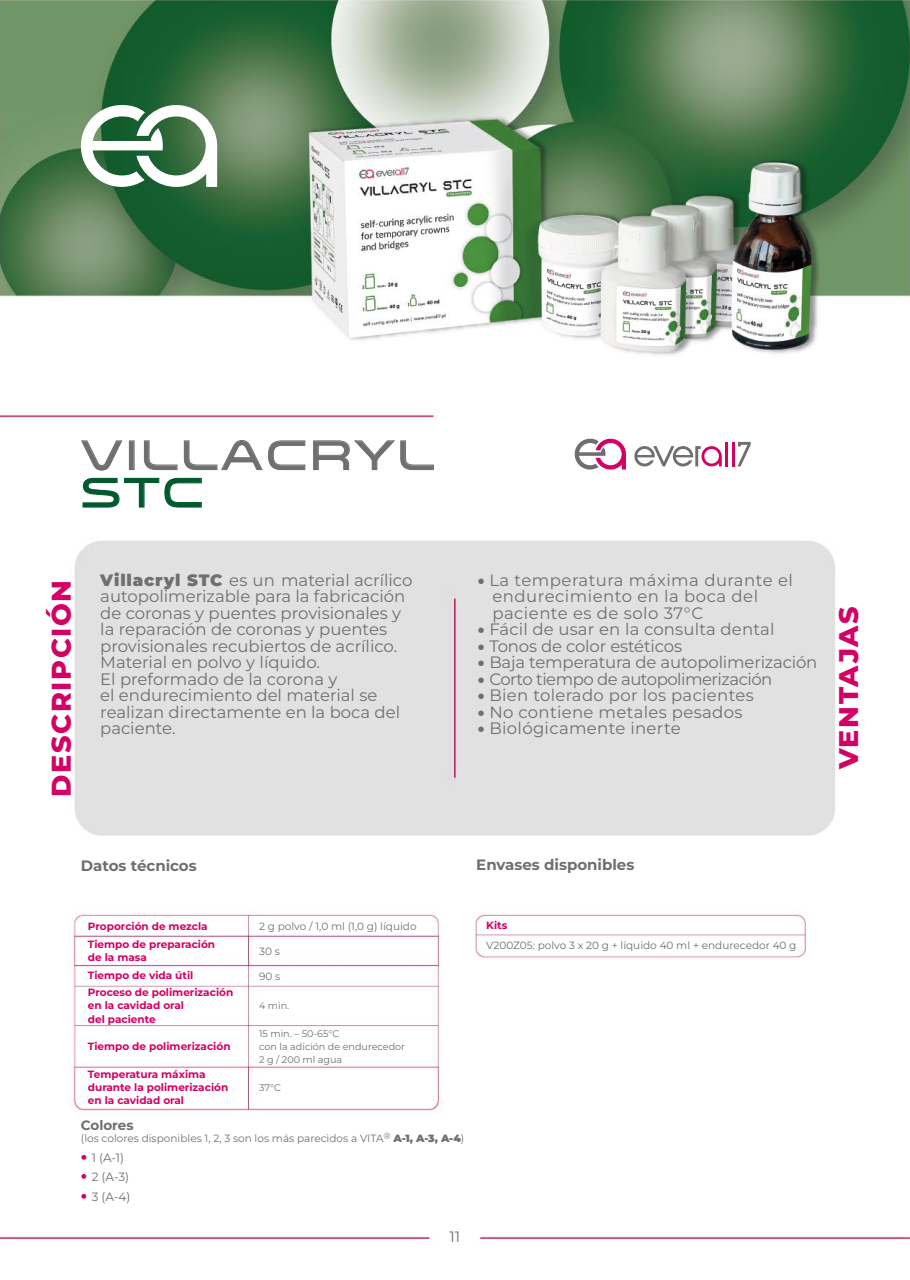
<style>
.page{position:relative;width:910px;height:1280px;background:#fff}
.page>*{position:absolute;margin:0;border:0;box-sizing:border-box;transform-origin:0 0}
.t1{font:42px "Venera 700";letter-spacing:.07em;color:#706f6f}
.t2{font:42px "Venera 700";color:#005a2b}
.t3{font:800 27px "Montserrat";letter-spacing:.06em;color:#d40065}
.t4{font:16.5px/16.5px "Montserrat";color:#706f6f}
.t5{font:16.5px/16.5px "Montserrat";letter-spacing:.03em;color:#706f6f}
.t6{font:16.5px "Montserrat";letter-spacing:.02em;color:#706f6f}
.t7{font:16.5px "Montserrat";letter-spacing:-.03em;color:#706f6f}
.t8{font:700 15px "Montserrat";color:#706f6f}
.t9{font:15px "Montserrat";color:#706f6f}
.t10{font:700 13.5px "Montserrat";color:#706f6f}
.t11{font:12px "Montserrat";color:#706f6f}
.t12{font:700 10.5px/13.2px "Montserrat";color:#d40065}
.t13{font:10.5px "Montserrat";color:#706f6f}
.t14{font:9.6px/13.2px "Montserrat";color:#706f6f}
.s1{font-weight:900}
.s2{font-weight:800;font-size:16.5px;color:#d40065}
</style>
<div class="page">
<img style="left:0;top:0;width:910px;height:1240px">
<svg style="left:80px;top:439px;width:43px;height:32px"></svg>
<div style="left:129px;top:440px;width:6px;height:30px;border:1px solid #706f6f"></div>
<svg style="left:143px;top:439px;width:163px;height:32px"></svg>
<svg style="left:313px;top:439px;width:121px;height:32px"></svg>
<svg style="left:82px;top:477px;width:120px;height:31px"></svg>
<svg style="left:575px;top:439px;width:51px;height:31px"></svg>
<hr style="left:725px;top:442px;width:3px;height:24px;background:#d40065">
<hr style="left:731px;top:442px;width:3px;height:24px;background:#d40065">
<svg style="left:737px;top:442px;width:14px;height:24px"></svg>
<svg style="left:634px;top:446px;width:88px;height:20px"></svg>
<svg style="left:81px;top:105px;width:136px;height:82px"></svg>
<h1 class="t1" style="left:81px;top:430px;width:355px">VILLACRYL</h1>
<h1 class="t2" style="left:81px;top:467px;width:124px">STC</h1>
<h2 class="t3" style="left:41px;top:796px;width:218px;rotate:-90deg">DESCRIPCIÓN</h2>
<p class="t4" style="left:100px;top:571px;width:314px"><span class="s1">Villacryl STC</span> es un material acrílico autopolimerizable para la fabricación de coronas y puentes provisionales y la reparación de coronas y puentes provisionales recubiertos de acrílico.<br>Material en polvo y líquido.<br>El preformado de la corona y<br>el endurecimiento del material se realizan directamente en la boca del paciente.</p>
<p class="t5" style="left:492px;top:571px;width:302px;text-indent:-14px"><span class="s1">•</span> La temperatura máxima durante el endurecimiento en la boca del paciente es de solo 37°C</p>
<p class="t4" style="left:478px;top:621px;width:298px"><span class="s1">•</span> Fácil de usar en la consulta dental</p>
<p class="t4" style="left:478px;top:637px;width:206px"><span class="s1">•</span> Tonos de color estéticos</p>
<p class="t4" style="left:478px;top:654px;width:341px"><span class="s1">•</span> Baja temperatura de autopolimerización</p>
<p class="t7" style="left:478px;top:667px;width:296px"><span class="s1">•</span> Corto tiempo de autopolimerización</p>
<p class="t6" style="left:478px;top:684px;width:277px"><span class="s1">•</span> Bien tolerado por los pacientes</p>
<p class="t6" style="left:478px;top:700px;width:266px"><span class="s1">•</span> No contiene metales pesados</p>
<p class="t6" style="left:478px;top:717px;width:204px"><span class="s1">•</span> Biológicamente inerte</p>
<h2 class="t3" style="left:829px;top:769px;width:164px;rotate:-90deg">VENTAJAS</h2>
<p class="t8" style="left:81px;top:855px;width:117px">Datos técnicos</p>
<p class="t8" style="left:476px;top:854px;width:160px">Envases disponibles</p>
<p class="t13" style="left:259px;top:919px;width:159px">2 g polvo / 1,0 ml (1,0 g) líquido</p>
<p class="t12" style="left:88px;top:919px;width:121px">Proporción de mezcla</p>
<p class="t12" style="left:88px;top:968px;width:107px">Tiempo de vida útil</p>
<p class="t12" style="left:88px;top:937px;width:129px">Tiempo de preparación de la masa</p>
<p class="t13" style="left:259px;top:944px;width:22px">30 s</p>
<p class="t13" style="left:259px;top:969px;width:23px">90 s</p>
<p class="t12" style="left:88px;top:985px;width:147px">Proceso de polimerización en la cavidad oral<br>del paciente</p>
<p class="t12" style="left:88px;top:1039px;width:144px">Tiempo de polimerización</p>
<p class="t12" style="left:88px;top:1067px;width:142px">Temperatura máxima durante la polimerización en la cavidad oral</p>
<p class="t14" style="left:259px;top:999px;width:32px">4 min.</p>
<p class="t14" style="left:259px;top:1026px;width:148px">15 min. – 50-65°C<br>con la adición de endurecedor<br>2 g / 200 ml agua</p>
<p class="t14" style="left:259px;top:1080px;width:24px">37°C</p>
<p class="t10" style="left:81px;top:1116px;width:54px">Colores</p>
<p class="t13" style="left:81px;top:1131px;width:385px">(los colores disponibles 1, 2, 3 son los más parecidos a VITA<sup>®</sup> <span class="s1">A-1, A-3, A-4</span>)</p>
<p class="t11" style="left:81px;top:1149px;width:45px"><span class="s2">•</span> 1 (A-1)</p>
<p class="t11" style="left:81px;top:1169px;width:50px"><span class="s2">•</span> 2 (A-3)</p>
<p class="t11" style="left:81px;top:1188px;width:51px"><span class="s2">•</span> 3 (A-4)</p>
<p class="t9" style="left:450px;top:1227px;width:12px">11</p>
<p class="t12" style="left:486px;top:918px;width:23px">Kits</p>
<p class="t13" style="left:486px;top:938px;width:312px">V200Z05: polvo 3 x 20 g + líquido 40 ml + endurecedor 40 g</p>
</div>
